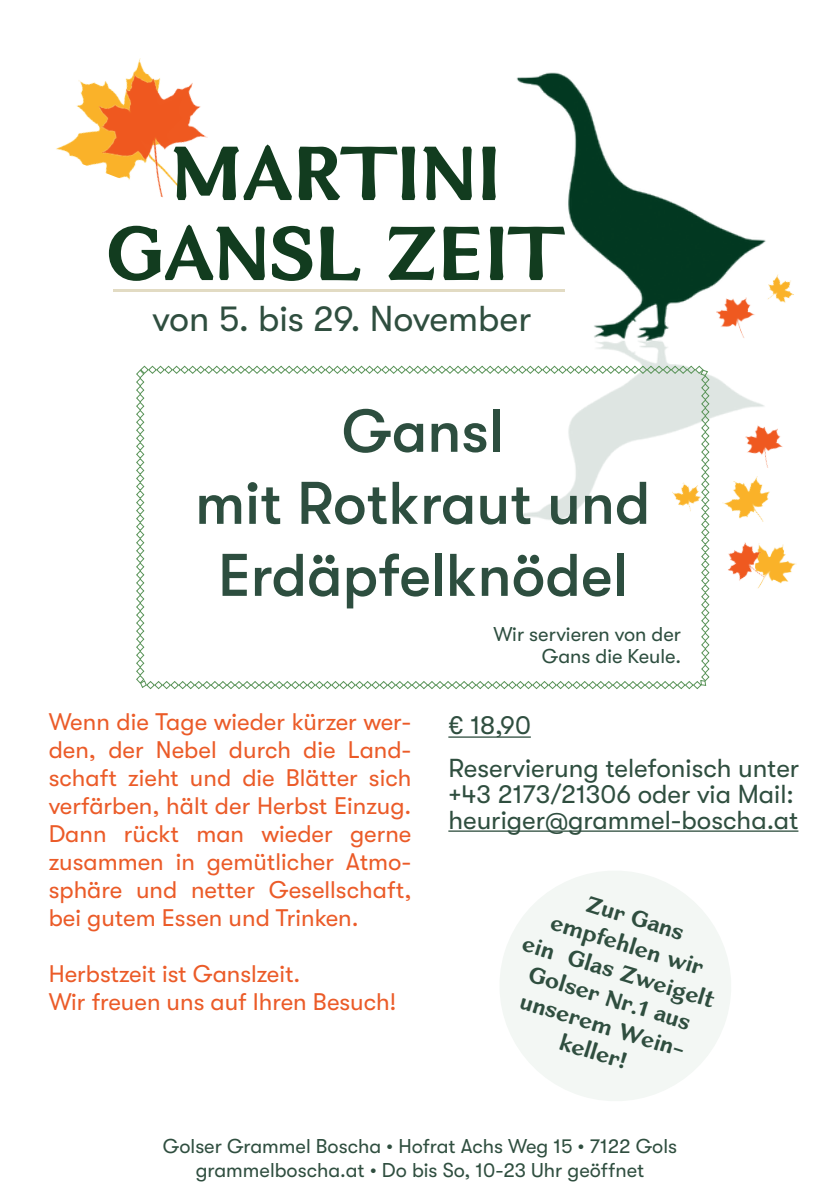
<style>
.page{position:relative;width:840px;height:1191px;background:#fff}
.page>*{position:absolute;margin:0;border:0;box-sizing:border-box;transform-origin:0 0}
.t1{font:700 80px/80px "Venis";color:#123c1f;text-align:center}
.t2{font:500 60px/72px "GT Walsheim";color:#2d4e3f;text-align:center}
.t3{font:36px "GT Walsheim";color:#2f4e3f}
.t4{font:26px/42px "GT Walsheim";color:#2f4e3f}
.t5{font:24px/28px "GT Walsheim";color:#eb5b28;text-align:justify}
.t6{font:700 24px/28px "Venis";color:#2f4e3f;text-align:center}
.t7{font:20px/23.6px "GT Walsheim";color:#2f4e3f;text-align:center}
.t8{font:20px/22px "GT Walsheim";color:#2d4e3f;text-align:right}
</style>
<div class="page">
<img style="left:442px;top:72px;width:324px;height:477px">
<svg style="left:136px;top:365px;width:573px;height:324px"></svg>
<hr style="left:448px;top:736px;width:82px;height:1px;background:#2f4e3f">
<hr style="left:448px;top:830px;width:350px;height:1px;background:#2f4e3f">
<svg style="left:500px;top:871px;width:231px;height:230px;fill:#f3f7f4"></svg>
<img style="left:56px;top:58px;width:85px;height:104px">
<img style="left:81px;top:62px;width:127px;height:136px">
<img style="left:773px;top:544px;width:24px;height:40px">
<img style="left:719px;top:537px;width:54px;height:52px">
<img style="left:719px;top:467px;width:51px;height:62px">
<img style="left:739px;top:421px;width:44px;height:49px">
<img style="left:668px;top:476px;width:39px;height:39px">
<img style="left:714px;top:296px;width:41px;height:42px">
<img style="left:762px;top:272px;width:32px;height:36px">
<hr style="left:113px;top:289px;width:452px;height:2px;background:#e2dbc3">
<h1 class="t1" style="left:106px;top:133px;width:461px">MARTINI<br>GANSL ZEIT</h1>
<h3 class="t3" style="left:152px;top:299px;width:380px">von 5. bis 29. November</h3>
<h2 class="t2" style="left:195px;top:395px;width:456px">Gansl<br>mit Rotkraut und<br>Erdäpfelknödel</h2>
<p class="t5" style="left:49px;top:708px;width:364px">Wenn die Tage wieder kürzer wer&shy;den, der Nebel durch die Land&shy;schaft zieht und die Blätter sich verfärben, hält der Herbst Einzug.<br>Dann rückt man wieder gerne zusammen in gemütlicher Atmo&shy;sphäre und netter Gesellschaft, bei gutem Essen und Trinken.</p>
<p class="t5" style="left:49px;top:960px;width:349px">Herbstzeit ist Ganslzeit.<br>Wir freuen uns auf Ihren Besuch!</p>
<p class="t8" style="left:493px;top:623px;width:189px">Wir servieren von der<br>Gans die Keule.</p>
<p class="t4" style="left:448px;top:704px;width:352px">€ 18,90<br>Reservierung telefonisch unter</p>
<p class="t4" style="left:448px;top:780px;width:351px;line-height:26px">+43 2173/21306 oder via Mail: heuriger@grammel-boscha.at</p>
<p class="t6" style="left:543px;top:875px;width:201px;rotate:17deg">Zur Gans empfehlen wir<br>ein Glas Zweigelt<br>Golser Nr.1 aus unserem Wein&shy;keller!</p>
<p class="t7" style="left:163px;top:1134px;width:515px">Golser Grammel Boscha • Hofrat Achs Weg 15 • 7122 Gols grammelboscha.at • Do bis So, 10-23 Uhr geöffnet</p>
</div>
